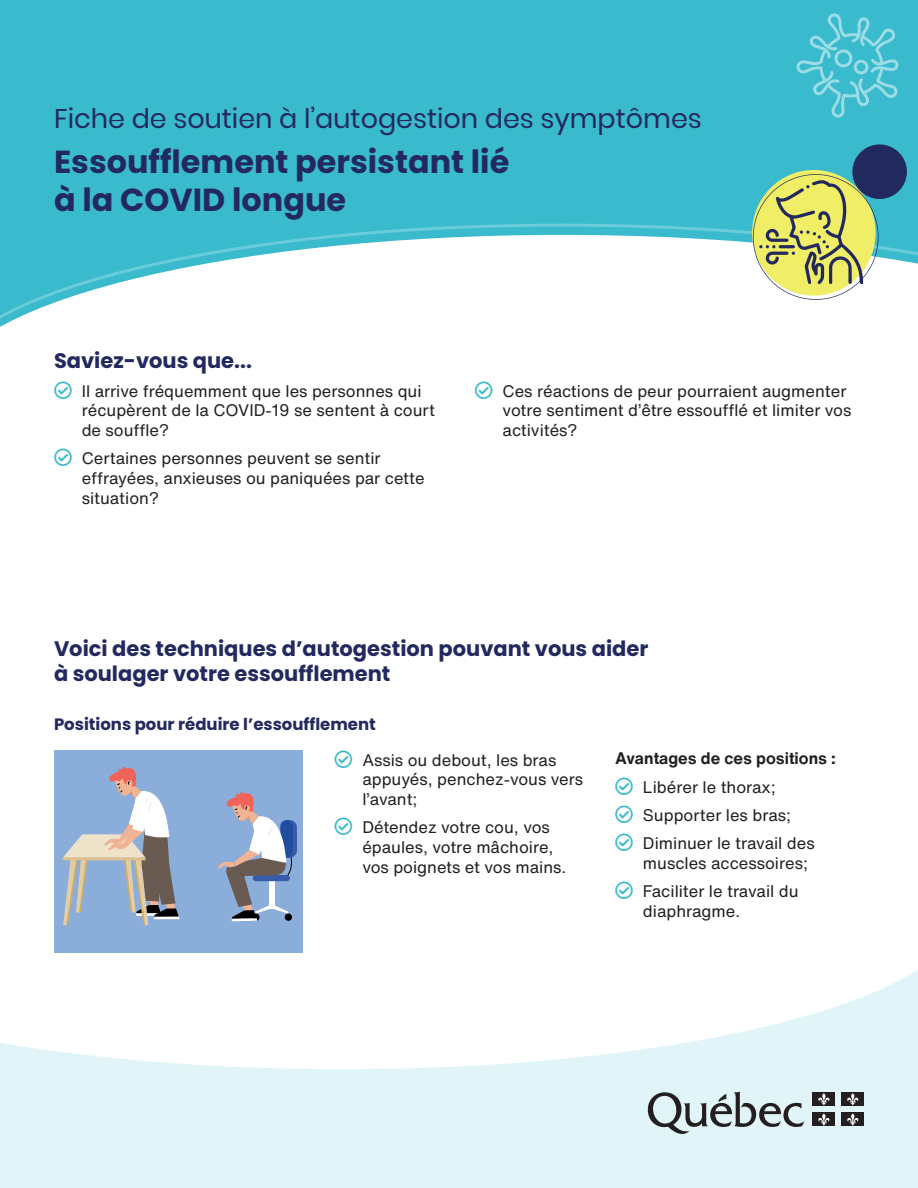
<style>
.page{position:relative;width:918px;height:1188px;background:#fff}
.page>*{position:absolute;margin:0;border:0;box-sizing:border-box;transform-origin:0 0}
.t1{font:700 31.95px/38.2px "Poppins";color:#22295e}
.t2{font:27px "Poppins";color:#22295e}
.t3{font:700 21px/25.2px "Poppins";color:#22295e}
.t4{font:16.5px/19.8px "Helvetica Now Text";color:#231f20}
.t5{font:700 16.5px "Poppins";color:#22295e}
.t6{font:700 16.5px "Helvetica Now Text";color:#231f20}
</style>
<div class="page">
<div style="left:0;top:0;width:918px;height:393px;background:#3abacd"></div>
<svg style="left:0;top:224px;width:918px;height:169px"></svg>
<div style="left:0;top:953px;width:918px;height:235px;background:#e1f4f7"></div>
<svg style="left:0;top:953px;width:918px;height:116px;fill:#fff"></svg>
<svg style="left:796px;top:13px;width:103px;height:105px"></svg>
<svg style="left:648px;top:1092px;width:156px;height:42px"></svg>
<div style="left:813px;top:1092px;width:22px;height:14px;background:#231f20"></div>
<svg style="left:818px;top:1093px;width:12px;height:12px"></svg>
<div style="left:842px;top:1092px;width:22px;height:14px;background:#231f20"></div>
<svg style="left:847px;top:1093px;width:12px;height:12px"></svg>
<div style="left:813px;top:1113px;width:22px;height:13px;background:#231f20"></div>
<svg style="left:818px;top:1113px;width:12px;height:13px"></svg>
<div style="left:842px;top:1113px;width:22px;height:13px;background:#231f20"></div>
<svg style="left:847px;top:1113px;width:12px;height:13px"></svg>
<div style="left:852px;top:144px;width:55px;height:55px;background:#22295e;border-radius:50%"></div>
<svg style="left:753px;top:174px;width:126px;height:126px"></svg>
<div style="left:54px;top:750px;width:249px;height:203px;background:#8badda"></div>
<div style="left:283px;top:820px;width:14px;height:38px;background:#395caa;border-radius:7px"></div>
<svg style="left:218px;top:792px;width:76px;height:129px"></svg>
<svg style="left:63px;top:767px;width:116px;height:158px"></svg>
<svg style="left:54px;top:381px;width:18px;height:12px"></svg>
<svg style="left:475px;top:381px;width:18px;height:12px"></svg>
<h2 class="t2" style="left:54px;top:103px;width:649px">Fiche de soutien à l’autogestion des symptômes</h2>
<h1 class="t1" style="left:54px;top:143px;width:457px">Essoufflement persistant lié à la COVID longue</h1>
<p class="t3" style="left:54px;top:348px;width:200px">Saviez-vous que...</p>
<p class="t4" style="left:82px;top:380px;width:355px">Il arrive fréquemment que les personnes qui récupèrent de la COVID-19 se sentent à court de souffle?</p>
<p class="t4" style="left:82px;top:448px;width:344px">Certaines personnes peuvent se sentir effrayées, anxieuses ou paniquées par cette situation?</p>
<p class="t4" style="left:503px;top:380px;width:350px">Ces réactions de peur pourraient augmenter votre sentiment d’être essoufflé et limiter vos activités?</p>
<p class="t3" style="left:54px;top:636px;width:596px">Voici des techniques d’autogestion pouvant vous aider à soulager votre essoufflement</p>
<p class="t5" style="left:54px;top:715px;width:323px">Positions pour réduire l’essoufflement</p>
<p class="t4" style="left:362px;top:749px;width:222px">Assis ou debout, les bras appuyés, penchez-vous vers l’avant;</p>
<p class="t4" style="left:362px;top:817px;width:205px">Détendez votre cou, vos épaules, votre mâchoire, vos poignets et vos mains.</p>
<p class="t6" style="left:615px;top:746px;width:222px">Avantages de ces positions :</p>
<p class="t4" style="left:643px;top:772px;width:173px;line-height:28.3px">Libérer le thorax;<br>Supporter les bras;<br>Diminuer le travail des</p>
<p class="t4" style="left:643px;top:849px;width:167px;line-height:28.3px">muscles accessoires;<br>Faciliter le travail du</p>
<p class="t4" style="left:643px;top:901px;width:99px">diaphragme.</p>
</div>
